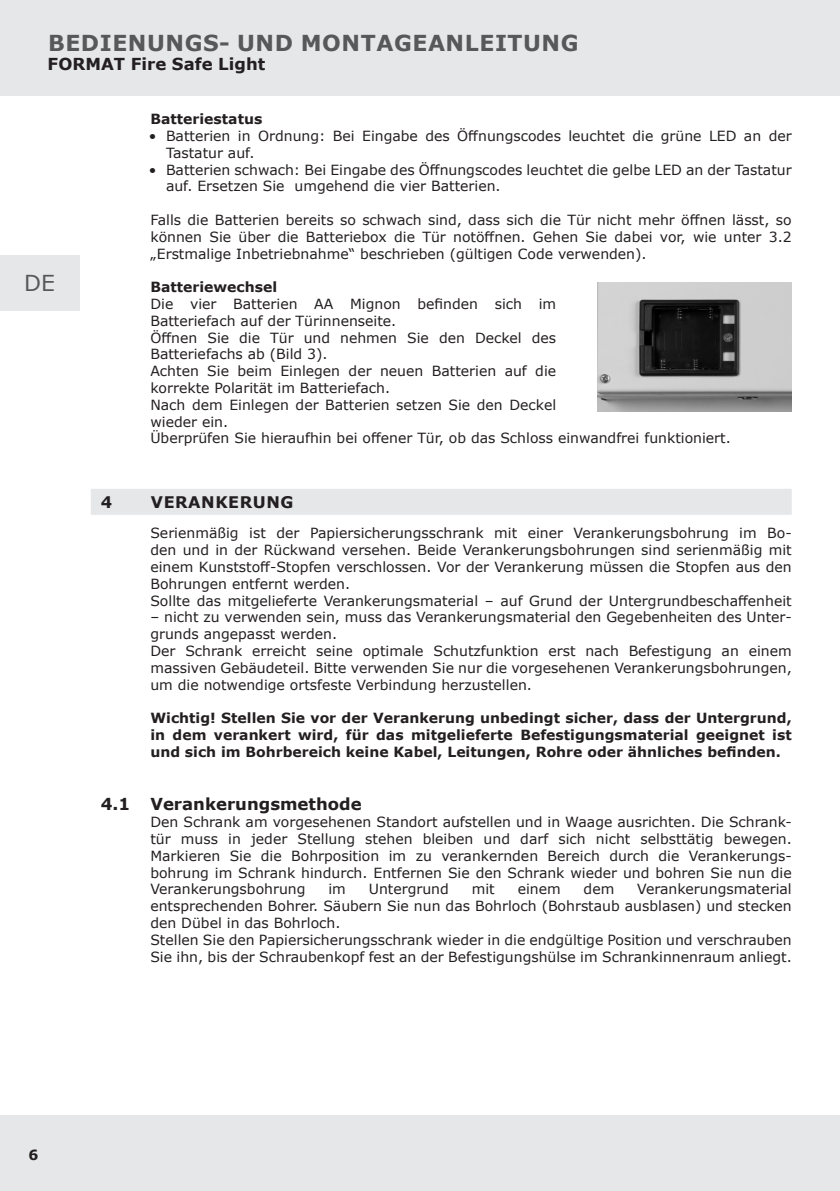
<style>
.page{position:relative;width:840px;height:1191px;background:#fff}
.page>*{position:absolute;margin:0;border:0;box-sizing:border-box;transform-origin:0 0}
.Kopfzeile_Headline{font:700 22px "Verdana";letter-spacing:.025em;color:#57585a}
.t1{font:22px "Verdana";color:#57585a}
.Überschriften_im_Satzspiegel{font:700 16.4px "Verdana";color:#231f20}
.Subheadline_Titel{font:700 16.4px "Verdana";color:#231f20}
.Kapitel_mit_Unterlegung_10__black{font:700 16px "Verdana";letter-spacing:.035em;color:#231f20}
.Fließtext{font:14px/16.8px "Verdana";color:#231f20}
.Fließtext_bold{font:700 14px/16.8px "Verdana";color:#231f20;text-align:justify}
</style>
<div class="page">
<div style="left:0;top:1115px;width:839px;height:76px;background:#e6e7e9"></div>
<div style="left:0;top:255px;width:79px;height:55px;background:#e6e7e9"></div>
<div style="left:0;top:0;width:839px;height:96px;background:#e6e7e9"></div>
<div style="left:91px;top:489px;width:700px;height:26px;background:#e6e7e9"></div>
<img style="left:597px;top:283px;width:194px;height:129px">
<p class="Kopfzeile_Headline" style="left:48px;top:27px;width:532px">BEDIENUNGS- UND MONTAGEANLEITUNG</p>
<p class="Subheadline_Titel" style="left:48px;top:53px;width:219px">FORMAT Fire Safe Light</p>
<p class="t1" style="left:24px;top:268px;width:32px">DE</p>
<p class="Fließtext_bold" style="left:150px;top:110px;width:113px">Batteriestatus</p>
<p class="Fließtext" style="left:166px;top:127px;width:627px;text-indent:-17px">• Batterien in Ordnung: Bei Eingabe des Öffnungscodes leuchtet die grüne LED an der<br>Tastatur auf.</p>
<p class="Fließtext" style="left:166px;top:161px;width:627px;text-indent:-17px">• Batterien schwach: Bei Eingabe des Öffnungscodes leuchtet die gelbe LED an der Tastatur auf. Ersetzen Sie umgehend die vier Batterien.</p>
<p class="Fließtext" style="left:150px;top:211px;width:642px;text-align:justify">Falls die Batterien bereits so schwach sind, dass sich die Tür nicht mehr öffnen lässt, so können Sie über die Batteriebox die Tür notöffnen. Gehen Sie dabei vor, wie unter 3.2 „Erstmalige Inbetriebnahme“ beschrieben (gültigen Code verwenden).</p>
<p class="Fließtext_bold" style="left:150px;top:278px;width:128px">Batteriewechsel</p>
<p class="Fließtext" style="left:150px;top:295px;width:407px">Die vier Batterien AA Mignon befinden sich im<br>Batteriefach auf der Türinnenseite.</p>
<p class="Fließtext" style="left:150px;top:329px;width:407px">Öffnen Sie die Tür und nehmen Sie den Deckel des<br>Batteriefachs ab (Bild 3).</p>
<p class="Fließtext" style="left:150px;top:362px;width:407px">Achten Sie beim Einlegen der neuen Batterien auf die korrekte Polarität im Batteriefach.</p>
<p class="Fließtext" style="left:150px;top:396px;width:407px">Nach dem Einlegen der Batterien setzen Sie den Deckel wieder ein.</p>
<p class="Fließtext" style="left:150px;top:430px;width:581px">Überprüfen Sie hieraufhin bei offener Tür, ob das Schloss einwandfrei funktioniert.</p>
<p class="Kapitel_mit_Unterlegung_10__black" style="left:101px;top:490px;width:13px">4</p>
<p class="Kapitel_mit_Unterlegung_10__black" style="left:151px;top:490px;width:144px">VERANKERUNG</p>
<p class="Fließtext" style="left:150px;top:525px;width:642px;text-align:justify">Serienmäßig ist der Papiersicherungsschrank mit einer Verankerungsbohrung im Bo&shy;den und in der Rückwand versehen. Beide Verankerungsbohrungen sind serienmäßig mit einem Kunststoff-Stopfen verschlossen. Vor der Verankerung müssen die Stopfen aus den Bohrungen entfernt werden.</p>
<p class="Fließtext" style="left:150px;top:592px;width:642px">Sollte das mitgelieferte Verankerungsmaterial – auf Grund der Untergrundbeschaffenheit</p>
<p class="Fließtext" style="left:150px;top:609px;width:642px">– nicht zu verwenden sein, muss das Verankerungsmaterial den Gegebenheiten des Unter&shy;grunds angepasst werden.</p>
<p class="Fließtext" style="left:150px;top:642px;width:642px;text-align:justify">Der Schrank erreicht seine optimale Schutzfunktion erst nach Befestigung an einem massiven Gebäudeteil. Bitte verwenden Sie nur die vorgesehenen Verankerungsbohrungen, um die notwendige ortsfeste Verbindung herzustellen.</p>
<p class="Fließtext_bold" style="left:150px;top:709px;width:642px">Wichtig! Stellen Sie vor der Verankerung unbedingt sicher, dass der Untergrund, in dem verankert wird, für das mitgelieferte Befestigungsmaterial geeignet ist und sich im Bohrbereich keine Kabel, Leitungen, Rohre oder ähnliches befinden.</p>
<p class="Überschriften_im_Satzspiegel" style="left:101px;top:792px;width:262px">4.1 Verankerungsmethode</p>
<p class="Fließtext" style="left:150px;top:813px;width:642px;text-align:justify">Den Schrank am vorgesehenen Standort aufstellen und in Waage ausrichten. Die Schrank&shy;tür muss in jeder Stellung stehen bleiben und darf sich nicht selbsttätig bewegen.<br>Markieren Sie die Bohrposition im zu verankernden Bereich durch die Verankerungs&shy;bohrung im Schrank hindurch. Entfernen Sie den Schrank wieder und bohren Sie nun die Verankerungsbohrung</p>
<p class="Fließtext" style="left:150px;top:880px;width:642px;text-align:justify;text-indent:486px">Verankerungsmaterial entsprechenden Bohrer. Säubern Sie nun das Bohrloch (Bohrstaub ausblasen) und stecken den Dübel in das Bohrloch.</p>
<p class="Fließtext" style="left:150px;top:931px;width:642px">Stellen Sie den Papiersicherungsschrank wieder in die endgültige Position und verschrauben<br>Sie ihn, bis der Schraubenkopf fest an der Befestigungshülse im Schrankinnenraum anliegt.</p>
<p class="Fließtext" style="left:328px;top:880px;width:19px">im</p>
<p class="Fließtext" style="left:368px;top:880px;width:82px">Untergrund</p>
<p class="Fließtext" style="left:471px;top:880px;width:24px">mit</p>
<p class="Fließtext" style="left:517px;top:880px;width:45px">einem</p>
<p class="Fließtext" style="left:583px;top:880px;width:32px">dem</p>
<p class="Fließtext_bold" style="left:29px;top:1146px;width:11px">6</p>
</div>
